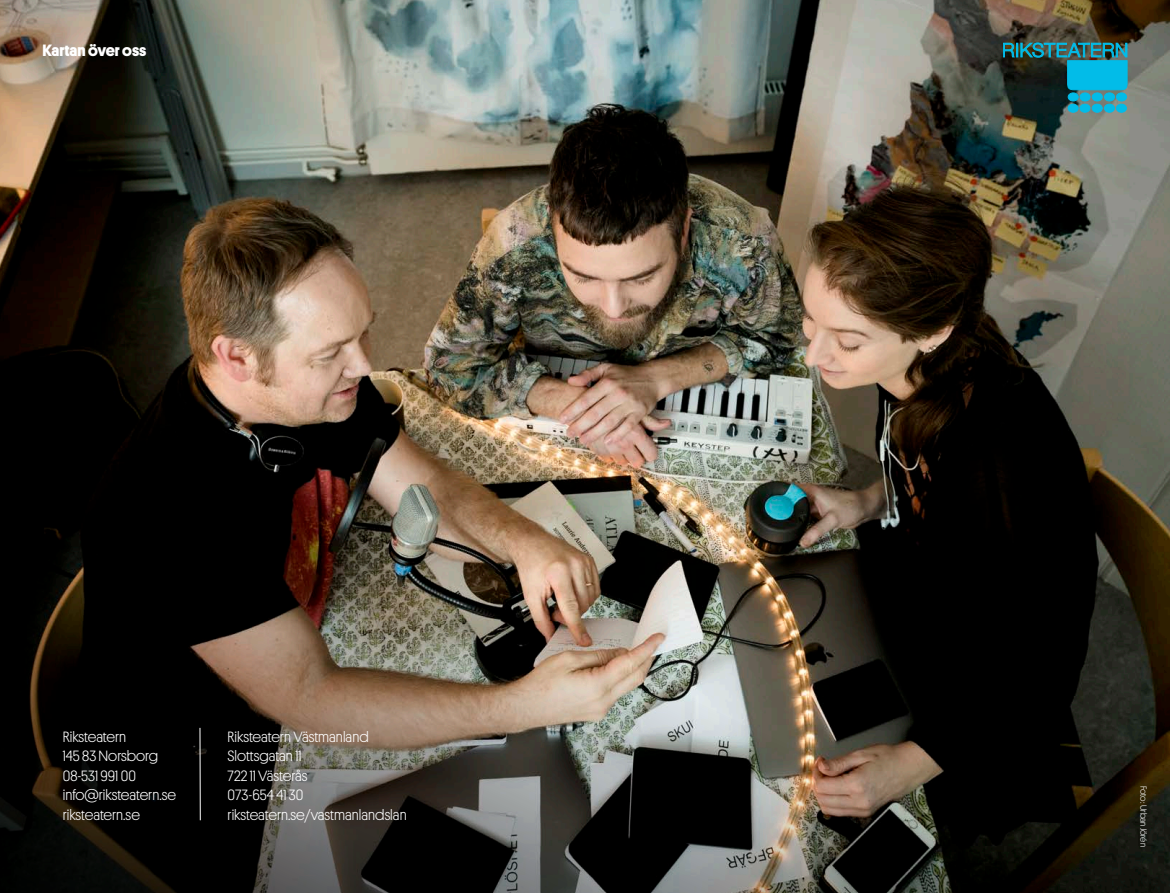
<style>
.page{position:relative;width:1170px;height:893px;background:#fff}
.page>*{position:absolute;margin:0;border:0;box-sizing:border-box;transform-origin:0 0}
.t1{font:700 16.5px "Stage Sans";letter-spacing:-.005em;color:#fff}
.t2{font:15px "Stage Sans";color:#fff}
.t3{font:9px "Stage Sans";color:#fff}
</style>
<div class="page">
<img style="left:0;top:0;width:1169px;height:893px">
<svg style="left:1002px;top:43px;width:125px;height:48px"></svg>
<div style="left:1068px;top:93px;width:10px;height:8px;background:#02bce8;border-radius:50%"></div>
<div style="left:1067px;top:93px;width:11px;height:8px;border:1px solid #02bce8;border-radius:50%"></div>
<div style="left:1079px;top:93px;width:10px;height:8px;background:#02bce8;border-radius:50%"></div>
<div style="left:1079px;top:93px;width:11px;height:8px;border:1px solid #02bce8;border-radius:50%"></div>
<div style="left:1092px;top:93px;width:10px;height:8px;background:#02bce8;border-radius:50%"></div>
<div style="left:1091px;top:93px;width:11px;height:8px;border:1px solid #02bce8;border-radius:50%"></div>
<div style="left:1104px;top:93px;width:10px;height:8px;background:#02bce8;border-radius:50%"></div>
<div style="left:1103px;top:93px;width:11px;height:8px;border:1px solid #02bce8;border-radius:50%"></div>
<div style="left:1067px;top:104px;width:10px;height:8px;background:#02bce8;border-radius:50%"></div>
<div style="left:1067px;top:104px;width:11px;height:9px;border:1px solid #02bce8;border-radius:50%"></div>
<div style="left:1079px;top:104px;width:10px;height:8px;background:#02bce8;border-radius:50%"></div>
<div style="left:1079px;top:104px;width:11px;height:9px;border:1px solid #02bce8;border-radius:50%"></div>
<div style="left:1092px;top:104px;width:10px;height:8px;background:#02bce8;border-radius:50%"></div>
<div style="left:1091px;top:104px;width:11px;height:9px;border:1px solid #02bce8;border-radius:50%"></div>
<div style="left:1104px;top:104px;width:10px;height:8px;background:#02bce8;border-radius:50%"></div>
<div style="left:1103px;top:104px;width:11px;height:9px;border:1px solid #02bce8;border-radius:50%"></div>
<div style="left:1116px;top:93px;width:10px;height:8px;background:#02bce8;border-radius:50%"></div>
<div style="left:1115px;top:93px;width:11px;height:8px;border:1px solid #02bce8;border-radius:50%"></div>
<div style="left:1116px;top:104px;width:10px;height:8px;background:#02bce8;border-radius:50%"></div>
<div style="left:1115px;top:104px;width:11px;height:9px;border:1px solid #02bce8;border-radius:50%"></div>
<img style="left:0;top:362px;width:1151px;height:531px">
<hr style="left:199px;top:728px;width:2px;height:92px;background:#fff">
<p class="t1" style="left:43px;top:38px;width:105px">Kartan över oss</p>
<p class="t2" style="left:63px;top:726px;width:65px">Riksteatern</p>
<p class="t2" style="left:63px;top:745px;width:97px">145 83 Norsborg</p>
<p class="t2" style="left:63px;top:765px;width:75px">08-531 991 00</p>
<p class="t2" style="left:63px;top:784px;width:115px">info@riksteatern.se</p>
<p class="t2" style="left:63px;top:804px;width:79px">riksteatern.se</p>
<p class="t2" style="left:227px;top:726px;width:143px">Riksteatern Västmanland</p>
<p class="t2" style="left:227px;top:745px;width:75px">Slottsgatan 11</p>
<p class="t2" style="left:227px;top:765px;width:81px">722 11 Västerås</p>
<p class="t2" style="left:227px;top:784px;width:77px">073-654 41 30</p>
<p class="t2" style="left:227px;top:804px;width:180px">riksteatern.se/vastmanlandslan</p>
<p class="t3" style="left:1149px;top:785px;width:63px;rotate:90deg">Foto: Urban Jörén</p>
</div>
